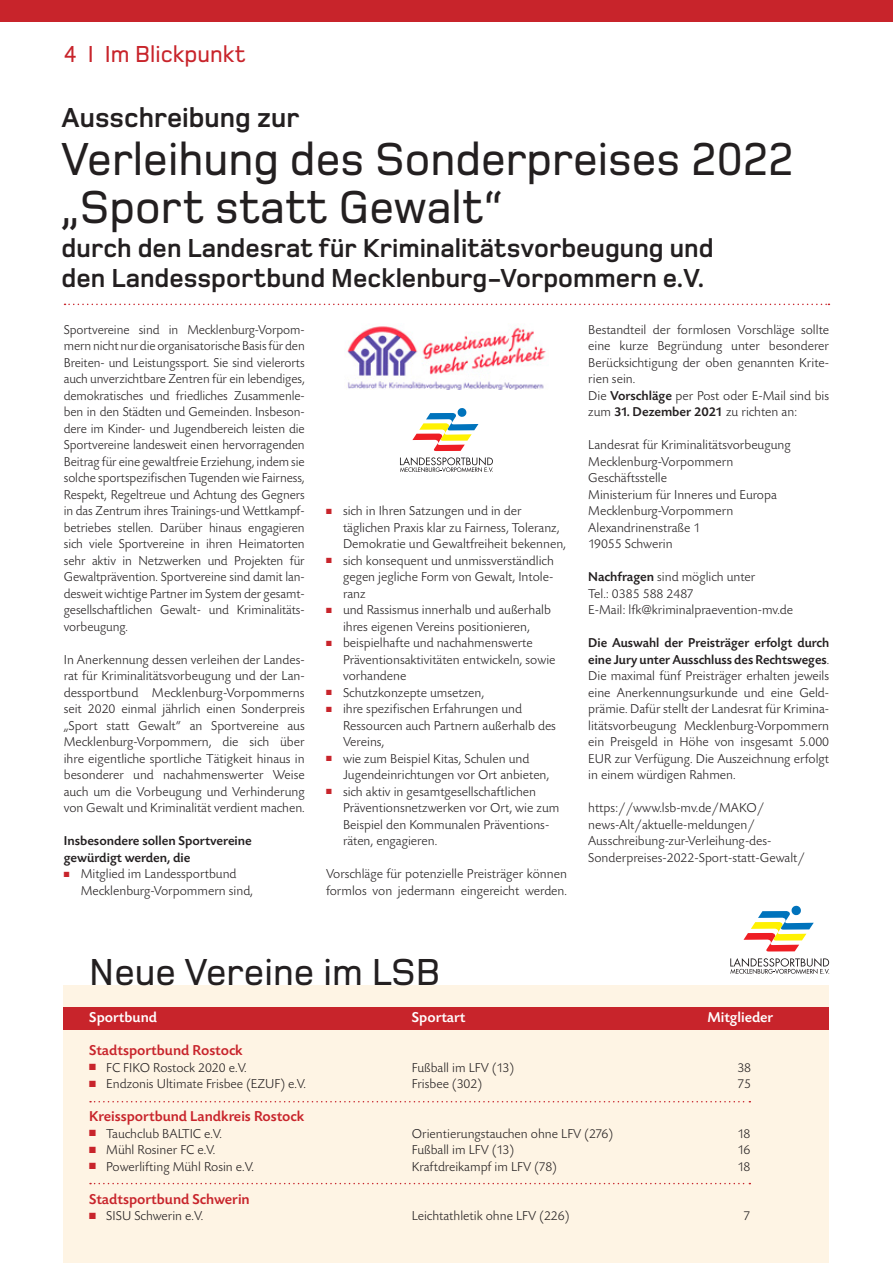
<style>
.page{position:relative;width:893px;height:1263px;background:#fff}
.page>*{position:absolute;margin:0;border:0;box-sizing:border-box;transform-origin:0 0}
.t1{font:500 48px/48px "Foundry Monoline";color:#231f20;scale:.96 1}
.t2{font:500 39px "Foundry Monoline";color:#231f20}
.t3{font:700 28.5px "Foundry Monoline";color:#231f20}
.t4{font:700 27px/30px "Foundry Monoline";color:#231f20}
.t5{font:500 24px "Foundry Monoline";color:#c8242b}
.t6{font:500 15px "Today SB";color:#c8242b}
.t7{font:500 15px "Today SB";color:#fff}
.t8{font:300 13.5px/16.5px "Today SB";color:#231f20}
.t9{font:500 13.5px/16.5px "Today SB";color:#231f20}
.s1{color:#c8242b}
.s2{font-weight:500}
</style>
<div class="page">
<div style="left:0;top:0;width:893px;height:21px;background:#c8242b"></div>
<svg style="left:65px;top:304px;width:764px;height:1px"></svg>
<svg style="left:412px;top:408px;width:66px;height:43px"></svg>
<svg style="left:400px;top:457px;width:93px;height:15px"></svg>
<svg style="left:743px;top:906px;width:71px;height:45px"></svg>
<svg style="left:730px;top:958px;width:99px;height:16px"></svg>
<div style="left:64px;top:985px;width:765px;height:278px;background:#fef4e4"></div>
<div style="left:64px;top:1007px;width:765px;height:22px;background:#c8242b"></div>
<svg style="left:90px;top:1183px;width:660px;height:1px"></svg>
<svg style="left:90px;top:1101px;width:660px;height:1px"></svg>
<img style="left:347px;top:326px;width:199px;height:64px">
<h3 class="t5" style="left:64px;top:40px;width:183px">4 I Im Blickpunkt</h3>
<h3 class="t3" style="left:62px;top:102px;width:239px">Ausschreibung zur</h3>
<h1 class="t1" style="left:62px;top:134px;width:764px">Verleihung des Sonderpreises 2022 „Sport statt Gewalt“</h1>
<h3 class="t4" style="left:62px;top:234px;width:653px">durch den Landesrat für Kriminalitätsvorbeugung und den Landessportbund Mecklenburg-Vorpommern e.V.</h3>
<p class="t8" style="left:64px;top:322px;width:242px;text-align:justify">Sportvereine sind in Mecklenburg-Vorpom&shy;mern nicht nur die organisatorische Basis für den Breiten- und Leistungssport. Sie sind vielerorts auch unverzichtbare Zentren für ein lebendiges, demokratisches und friedliches Zusammenle&shy;ben in den Städten und Gemeinden. Insbeson&shy;dere im Kinder- und Jugendbereich leisten die Sportvereine landesweit einen hervorragenden Beitrag für eine gewaltfreie Erziehung, indem sie solche sportspezifischen Tugenden wie Fairness, Respekt, Regeltreue und Achtung des Gegners in das Zentrum ihres Trainings-und Wettkampf&shy;betriebes stellen. Darüber hinaus engagieren sich viele Sportvereine in ihren Heimatorten sehr aktiv in Netzwerken und Projekten für Gewaltprävention. Sportvereine sind damit lan&shy;desweit wichtige Partner im System der gesamt&shy;gesellschaftlichen Gewalt- und Kriminalitäts&shy;vorbeugung.</p>
<p class="t8" style="left:64px;top:652px;width:242px;text-align:justify">In Anerkennung dessen verleihen der Landes&shy;rat für Kriminalitätsvorbeugung und der Lan&shy;dessportbund Mecklenburg-Vorpommerns seit 2020 einmal jährlich einen Sonderpreis „Sport statt Gewalt“ an Sportvereine aus Mecklenburg-Vorpommern, die sich über ihre eigentliche sportliche Tätigkeit hinaus in besonderer und nachahmenswerter Weise auch um die Vorbeugung und Verhinderung von Gewalt und Kriminalität verdient machen.</p>
<p class="t9" style="left:64px;top:833px;width:190px">Insbesondere sollen Sportvereine gewürdigt werden, die</p>
<p class="t8" style="left:81px;top:866px;width:174px;text-indent:-17px"><span class="s1">■</span> Mitglied im Landessportbund<br>Mecklenburg-Vorpommern sind,</p>
<p class="t8" style="left:343px;top:503px;width:224px;text-indent:-17px"><span class="s1">■</span> sich in Ihren Satzungen und in der täglichen Praxis klar zu Fairness, Toleranz,<br>Demokratie und Gewaltfreiheit bekennen,</p>
<p class="t8" style="left:343px;top:553px;width:212px;text-align:justify;text-indent:-17px"><span class="s1">■</span> sich konsequent und unmissverständlich gegen jegliche Form von Gewalt, Intole&shy;ranz</p>
<p class="t8" style="left:326px;top:602px;width:226px;text-align:center"><span class="s1">■</span> und Rassismus innerhalb und außerhalb ihres eigenen Vereins positionieren,</p>
<p class="t8" style="left:343px;top:635px;width:214px;text-indent:-17px"><span class="s1">■</span> beispielhafte und nachahmenswerte<br>Präventionsaktivitäten entwickeln, sowie vorhandene</p>
<p class="t8" style="left:326px;top:685px;width:160px"><span class="s1">■</span> Schutzkonzepte umsetzen,</p>
<p class="t8" style="left:343px;top:701px;width:214px;text-indent:-17px"><span class="s1">■</span> ihre spezifischen Erfahrungen und<br>Ressourcen auch Partnern außerhalb des<br>Vereins,</p>
<p class="t8" style="left:343px;top:751px;width:208px;text-indent:-17px"><span class="s1">■</span> wie zum Beispiel Kitas, Schulen und<br>Jugendeinrichtungen vor Ort anbieten,</p>
<p class="t8" style="left:343px;top:784px;width:218px;text-indent:-17px"><span class="s1">■</span> sich aktiv in gesamtgesellschaftlichen Präventionsnetzwerken vor Ort, wie zum Beispiel den Kommunalen Präventions&shy;räten, engagieren.</p>
<p class="t8" style="left:326px;top:866px;width:242px">Vorschläge für potenzielle Preisträger können formlos von jedermann eingereicht werden.</p>
<p class="t8" style="left:588px;top:322px;width:242px">Bestandteil der formlosen Vorschläge sollte eine kurze Begründung unter besonderer Berücksichtigung der oben genannten Krite&shy;rien sein.<br>Die <span class="s2">Vorschläge</span> per Post oder E-Mail sind bis zum <span class="s2">31. Dezember 2021</span> zu richten an:</p>
<p class="t8" style="left:588px;top:437px;width:204px">Landesrat für Kriminalitätsvorbeugung<br>Mecklenburg-Vorpommern<br>Geschäftsstelle<br>Ministerium für Inneres und Europa<br>Mecklenburg-Vorpommern<br>Alexandrinenstraße 1<br>19055 Schwerin</p>
<p class="t8" style="left:588px;top:569px;width:206px"><span class="s2">Nachfragen</span> sind möglich unter<br>Tel.: 0385 588 2487<br>E-Mail: lfk@kriminalpraevention-mv.de</p>
<p class="t8" style="left:588px;top:635px;width:242px;text-align:justify"><span class="s2">Die Auswahl der Preisträger erfolgt durch eine Jury unter Ausschluss des Rechtsweges</span>.<br>Die maximal fünf Preisträger erhalten jeweils eine Anerkennungsurkunde und eine Geld&shy;prämie. Dafür stellt der Landesrat für Krimina&shy;litätsvorbeugung Mecklenburg-Vorpommern ein Preisgeld in Höhe von insgesamt 5.000<br>EUR zur Verfügung. Die Auszeichnung erfolgt in einem würdigen Rahmen.</p>
<p class="t8" style="left:588px;top:800px;width:218px">https://www.lsb-mv.de/MAKO/ news-Alt/aktuelle-meldungen/ Ausschreibung-zur-Verleihung-des-Sonderpreises-2022-Sport-statt-Gewalt/</p>
<h2 class="t2" style="left:89px;top:951px;width:353px">Neue Vereine im LSB</h2>
<p class="t7" style="left:89px;top:1009px;width:69px">Sportbund</p>
<p class="t7" style="left:412px;top:1009px;width:55px">Sportart</p>
<p class="t7" style="left:707px;top:1009px;width:68px">Mitglieder</p>
<p class="t6" style="left:89px;top:1043px;width:155px">Stadtsportbund Rostock</p>
<p class="t8" style="left:89px;top:1060px;width:159px"><span class="s1">■</span> FC FIKO Rostock 2020 e.V.</p>
<p class="t8" style="left:412px;top:1060px;width:104px">Fußball im LFV (13)</p>
<p class="t8" style="left:737px;top:1060px;width:15px">38</p>
<p class="t8" style="left:89px;top:1076px;width:218px"><span class="s1">■</span> Endzonis Ultimate Frisbee (EZUF) e.V.</p>
<p class="t8" style="left:412px;top:1076px;width:72px">Frisbee (302)</p>
<p class="t8" style="left:737px;top:1076px;width:15px">75</p>
<p class="t6" style="left:89px;top:1109px;width:216px">Kreissportbund Landkreis Rostock</p>
<p class="t8" style="left:89px;top:1126px;width:134px"><span class="s1">■</span> Tauchclub BALTIC e.V.</p>
<p class="t8" style="left:412px;top:1126px;width:203px">Orientierungstauchen ohne LFV (276)</p>
<p class="t8" style="left:737px;top:1126px;width:14px">18</p>
<p class="t8" style="left:89px;top:1142px;width:128px"><span class="s1">■</span> Mühl Rosiner FC e.V.</p>
<p class="t8" style="left:412px;top:1142px;width:104px">Fußball im LFV (13)</p>
<p class="t8" style="left:737px;top:1142px;width:15px">16</p>
<p class="t8" style="left:89px;top:1159px;width:166px"><span class="s1">■</span> Powerlifting Mühl Rosin e.V.</p>
<p class="t8" style="left:412px;top:1159px;width:147px">Kraftdreikampf im LFV (78)</p>
<p class="t8" style="left:737px;top:1159px;width:14px">18</p>
<p class="t6" style="left:89px;top:1191px;width:162px">Stadtsportbund Schwerin</p>
<p class="t8" style="left:89px;top:1208px;width:115px"><span class="s1">■</span> SISU Schwerin e.V.</p>
<p class="t8" style="left:412px;top:1208px;width:159px">Leichtathletik ohne LFV (226)</p>
<p class="t8" style="left:743px;top:1208px;width:8px">7</p>
</div>
